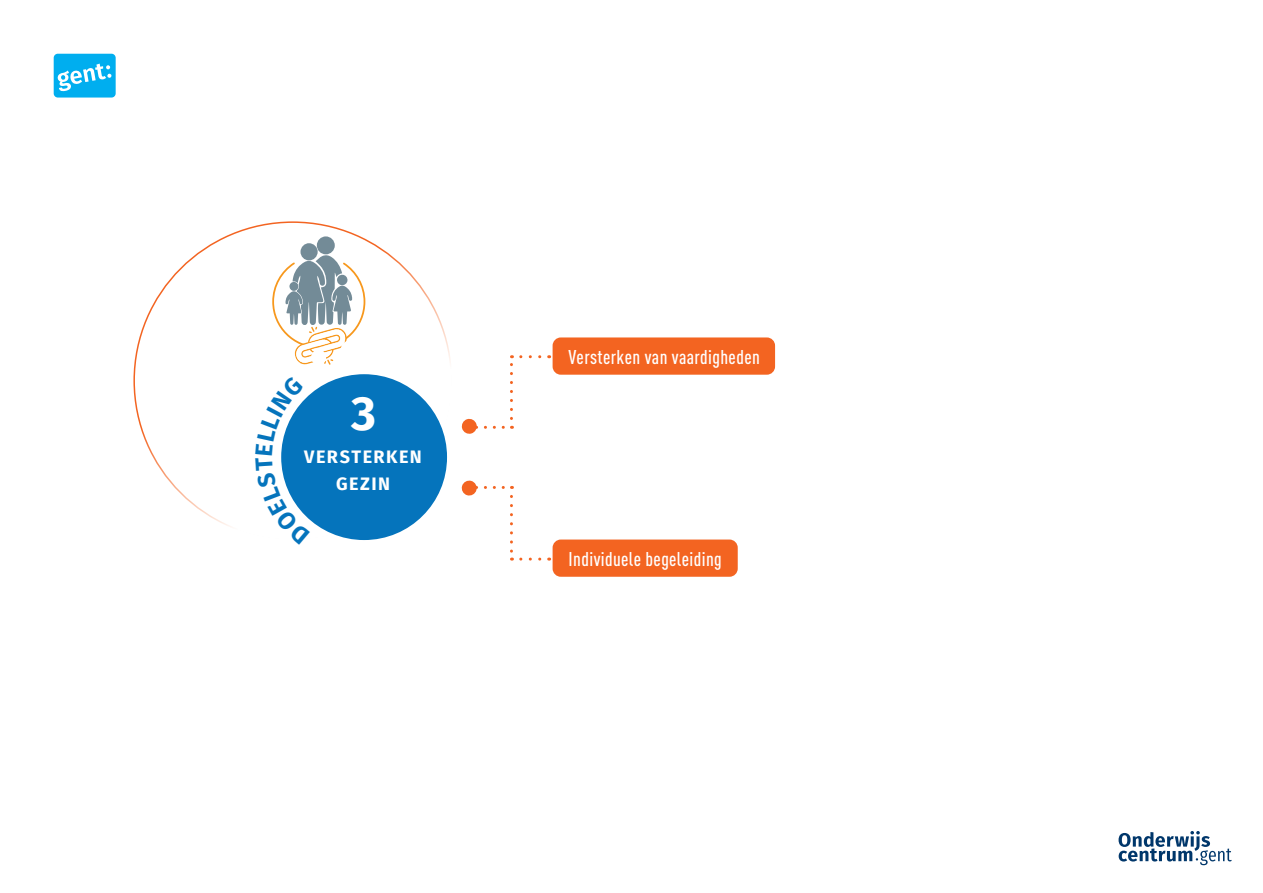
<style>
.page{position:relative;width:1263px;height:893px;background:#fff}
.page>*{position:absolute;margin:0;border:0;box-sizing:border-box;transform-origin:0 0}
.t1{font:700 48px "Fira Sans";color:#fff}
.t2{font:500 19.65px "DIN Cond";letter-spacing:.02em;color:#fff}
.t3{font:700 18px/27px "Fira Sans";letter-spacing:.08em;color:#fff;text-align:center}
</style>
<div class="page">
<div style="left:317px;top:236px;width:18px;height:18px;background:#738b97;border-radius:50%"></div>
<div style="left:300px;top:243px;width:18px;height:18px;background:#738b97;border-radius:50%"></div>
<svg style="left:428px;top:355px;width:85px;height:79px"></svg>
<svg style="left:521px;top:355px;width:29px;height:3px"></svg>
<svg style="left:427px;top:480px;width:86px;height:81px"></svg>
<svg style="left:521px;top:558px;width:29px;height:3px"></svg>
<svg style="left:1118px;top:831px;width:114px;height:34px"></svg>
<div style="left:54px;top:54px;width:62px;height:44px;background:#00aeef;border-radius:4px"></div>
<svg style="left:57px;top:64px;width:55px;height:28px"></svg>
<div style="left:281px;top:374px;width:166px;height:166px;background:#0574bc;border-radius:50%"></div>
<div style="left:555px;top:340px;width:217px;height:32px;background:#f36421;border-radius:5px"></div>
<div style="left:553px;top:337px;width:222px;height:38px;border:6px solid #f36421;border-radius:5px"></div>
<div style="left:555px;top:542px;width:180px;height:32px;background:#f36421;border-radius:5px"></div>
<div style="left:553px;top:539px;width:185px;height:38px;border:6px solid #f36421;border-radius:5px"></div>
<svg style="left:272px;top:255px;width:94px;height:286px"></svg>
<h1 class="t1" style="left:351px;top:373px;width:26px">3</h1>
<p class="t3" style="left:304px;top:442px;width:119px">VERSTERKEN<br>GEZIN</p>
<p class="t2" style="left:569px;top:345px;width:193px">Versterken van vaardigheden</p>
<p class="t2" style="left:569px;top:547px;width:155px">Individuele begeleiding</p>
</div>
